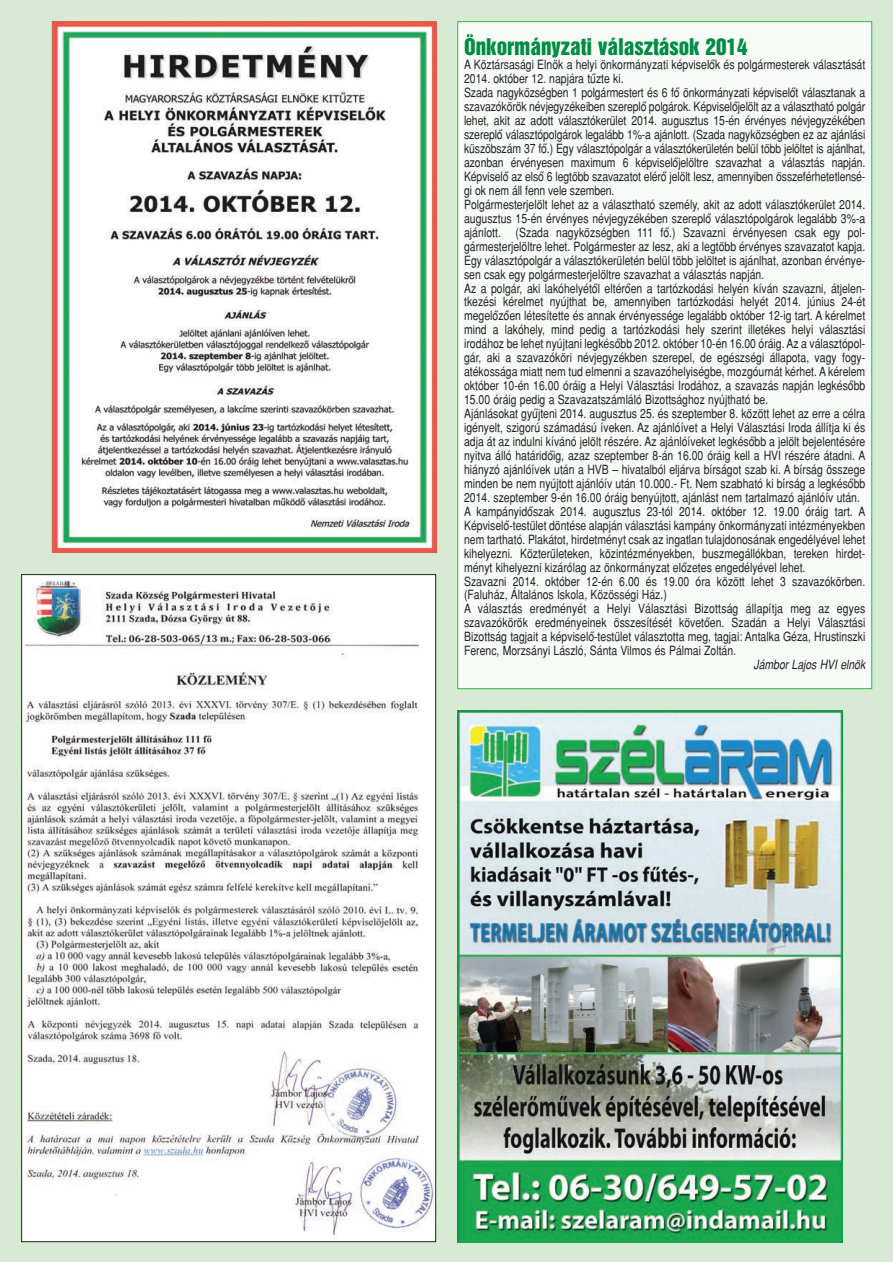
<style>
.page{position:relative;width:893px;height:1262px;background:#fff}
.page>*{position:absolute;margin:0;border:0;box-sizing:border-box;transform-origin:0 0}
.t1{font:21px "H Helvetica Inserat";color:#008c43}
.t2{font:12.75px/14px "H Helvetica Narrow";color:#231f20}
.t3{font:italic 12.75px "H Helvetica Narrow";color:#231f20}
</style>
<div class="page">
<div style="left:0;top:0;width:892px;height:1262px;background:#d7ebd4"></div>
<img style="left:51px;top:21px;width:385px;height:532px">
<img style="left:23px;top:576px;width:411px;height:663px">
<div style="left:457px;top:22px;width:414px;height:666px;background:#f6fbf7"></div>
<img style="left:457px;top:710px;width:385px;height:532px">
<h1 class="t1" style="left:464px;top:38px;width:285px">Önkormányzati választások 2014</h1>
<p class="t2" style="left:464px;top:59px;width:403px">A Köztársasági Elnök a helyi önkormányzati képviselôk és polgármesterek választását 2014. október 12. napjára tûzte ki.<br>Szada nagyközségben 1 polgármestert és 6 fô önkormányzati képviselôt választanak a szavazókörök névjegyzékeiben szereplô polgárok. Képviselôjelölt az a választható polgár lehet, akit az adott választókerület 2014. augusztus 15-én érvényes névjegyzékében szereplô választópolgárok legalább 1%-a ajánlott. (Szada nagyközségben ez az ajánlási küszöbszám 37 fô.) Egy választópolgár a választókerületén belül több jelöltet is ajánlhat, azonban érvényesen maximum 6 képviselôjelöltre szavazhat a választás napján.<br>Képviselô az elsô 6 legtöbb szavazatot elérô jelölt lesz, amennyiben összeférhetetlensé&shy;gi ok nem áll fenn vele szemben.<br>Polgármesterjelölt lehet az a választható személy, akit az adott választókerület 2014. augusztus 15-én érvényes névjegyzékében szereplô választópolgárok legalább 3%-a ajánlott. (Szada nagyközségben 111 fô.) Szavazni érvényesen csak egy pol&shy;gármesterjelöltre lehet. Polgármester az lesz, aki a legtöbb érvényes szavazatot kapja.<br>Egy választópolgár a választókerületén belül több jelöltet is ajánlhat, azonban érvénye&shy;sen csak egy polgármesterjelöltre szavazhat a választás napján.<br>Az a polgár, aki lakóhelyétôl eltérôen a tartózkodási helyén kíván szavazni, átjelen&shy;tkezési kérelmet nyújthat be, amennyiben tartózkodási helyét 2014. június 24-ét megelôzôen létesítette és annak érvényessége legalább október 12-ig tart. A kérelmet mind a lakóhely, mind pedig a tartózkodási hely szerint illetékes helyi választási irodához be lehet nyújtani legkésôbb 2012. október 10-én 16.00 óráig. Az a választópol&shy;gár, aki a szavazóköri névjegyzékben szerepel, de egészségi állapota, vagy fogy&shy;atékossága miatt nem tud elmenni a szavazóhelyiségbe, mozgóurnát kérhet. A kérelem október 10-én 16.00 óráig a Helyi Választási Irodához, a szavazás napján legkésôbb 15.00 óráig pedig a Szavazatszámláló Bizottsághoz nyújtható be.<br>Ajánlásokat gyûjteni 2014. augusztus 25. és szeptember 8. között lehet az erre a célra igényelt, szigorú számadású íveken. Az ajánlóívet a Helyi Választási Iroda állítja ki és adja át az indulni kívánó jelölt részére. Az ajánlóíveket legkésôbb a jelölt bejelentésére nyitva álló határidôig, azaz szeptember 8-án 16.00 óráig kell a HVI részére átadni. A hiányzó ajánlóívek után a HVB – hivatalból eljárva bírságot szab ki. A bírság összege minden be nem nyújtott ajánlóív után 10.000.- Ft. Nem szabható ki bírság a legkésôbb 2014. szeptember 9-én 16.00 óráig benyújtott, ajánlást nem tartalmazó ajánlóív után.<br>A kampányidôszak 2014. augusztus 23-tól 2014. október 12. 19.00 óráig tart. A Képviselô-testület döntése alapján választási kampány önkormányzati intézményekben nem tartható. Plakátot, hirdetményt csak az ingatlan tulajdonosának engedélyével lehet kihelyezni. Közterületeken, közintézményekben, buszmegállókban, tereken hirdet&shy;ményt kihelyezni kizárólag az önkormányzat elôzetes engedélyével lehet.<br>Szavazni 2014. október 12-én 6.00 és 19.00 óra között lehet 3 szavazókörben. (Faluház, Általános Iskola, Közösségi Ház.)<br>A választás eredményét a Helyi Választási Bizottság állapítja meg az egyes szavazókörök eredményeinek összesítését követôen. Szadán a Helyi Választási Bizottság tagjait a képviselô-testület választotta meg, tagjai: Antalka Géza, Hrustinszki Ferenc, Morzsányi László, Sánta Vilmos és Pálmai Zoltán.</p>
<p class="t3" style="left:753px;top:659px;width:113px">Jámbor Lajos HVI elnök</p>
</div>
